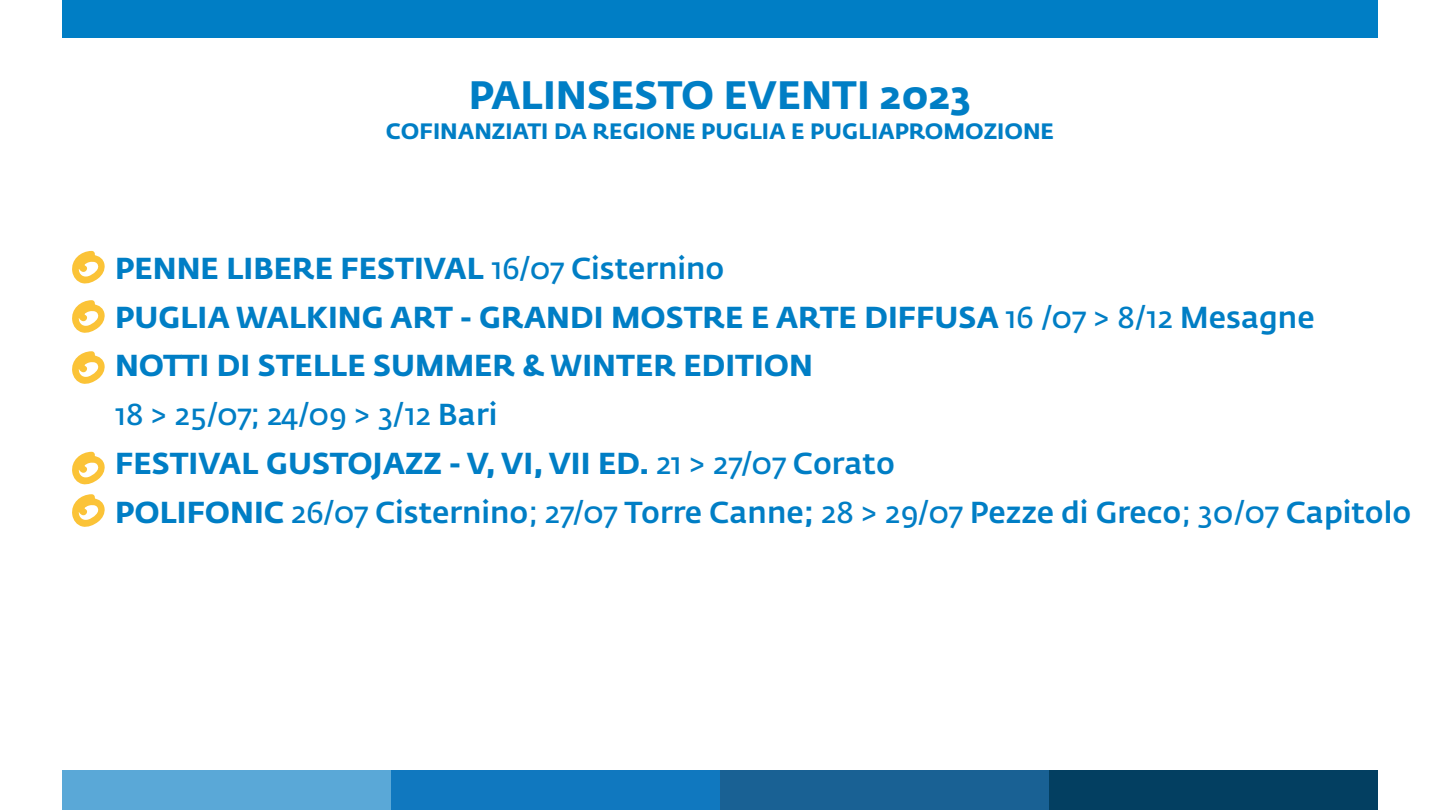
<style>
.page{position:relative;width:1440px;height:810px;background:#fff}
.page>*{position:absolute;margin:0;border:0;box-sizing:border-box;transform-origin:0 0}
.t1{font:700 39.22px "Fedra Sans Std";color:#007ec5}
.t2{font:700 30px/48.8px "Fedra Sans Std";color:#007ec5}
.t3{font:700 22.05px "Fedra Sans Std";color:#007ec5}
.s1{font-weight:400}
.s2{font-weight:500}
</style>
<div class="page">
<div style="left:62px;top:0;width:1316px;height:38px;background:#007ec5"></div>
<div style="left:1049px;top:771px;width:329px;height:39px;background:#033f61"></div>
<div style="left:720px;top:771px;width:329px;height:39px;background:#196194"></div>
<div style="left:391px;top:771px;width:329px;height:39px;background:#1078bf"></div>
<div style="left:62px;top:771px;width:329px;height:39px;background:#5aa8d7"></div>
<svg style="left:72px;top:251px;width:33px;height:33px"></svg>
<svg style="left:72px;top:300px;width:33px;height:33px"></svg>
<svg style="left:72px;top:351px;width:33px;height:33px"></svg>
<svg style="left:72px;top:452px;width:33px;height:33px"></svg>
<svg style="left:72px;top:494px;width:33px;height:33px"></svg>
<h1 class="t1" style="left:469px;top:70px;width:504px">PALINSESTO EVENTI 2023</h1>
<p class="t3" style="left:386px;top:117px;width:670px">COFINANZIATI DA REGIONE PUGLIA E PUGLIAPROMOZIONE</p>
<p class="t2" style="left:115px;top:244px;width:1298px">PENNE LIBERE FESTIVAL <span class="s1">16/07</span> <span class="s2">Cisternino<br></span>PUGLIA WALKING ART - GRANDI MOSTRE E ARTE DIFFUSA <span class="s1">16 /07 &gt; 8/12</span> <span class="s2">Mesagne </span>NOTTI DI STELLE SUMMER &amp; WINTER EDITION<br><span class="s1">18 &gt; 25/07; 24/09 &gt; 3/12</span> <span class="s2">Bari<br></span>FESTIVAL GUSTOJAZZ - V, VI, VII ED. <span class="s1">21 &gt; 27/07</span> <span class="s2">Corato<br></span>POLIFONIC <span class="s1">26/07</span> <span class="s2">Cisternino</span><span class="s1">; 27/07</span> <span class="s2">Torre Canne;</span> <span class="s1">28 &gt; 29/07</span> <span class="s2">Pezze di Greco</span><span class="s1">; 30/07</span> <span class="s2">Capitolo</span></p>
</div>
